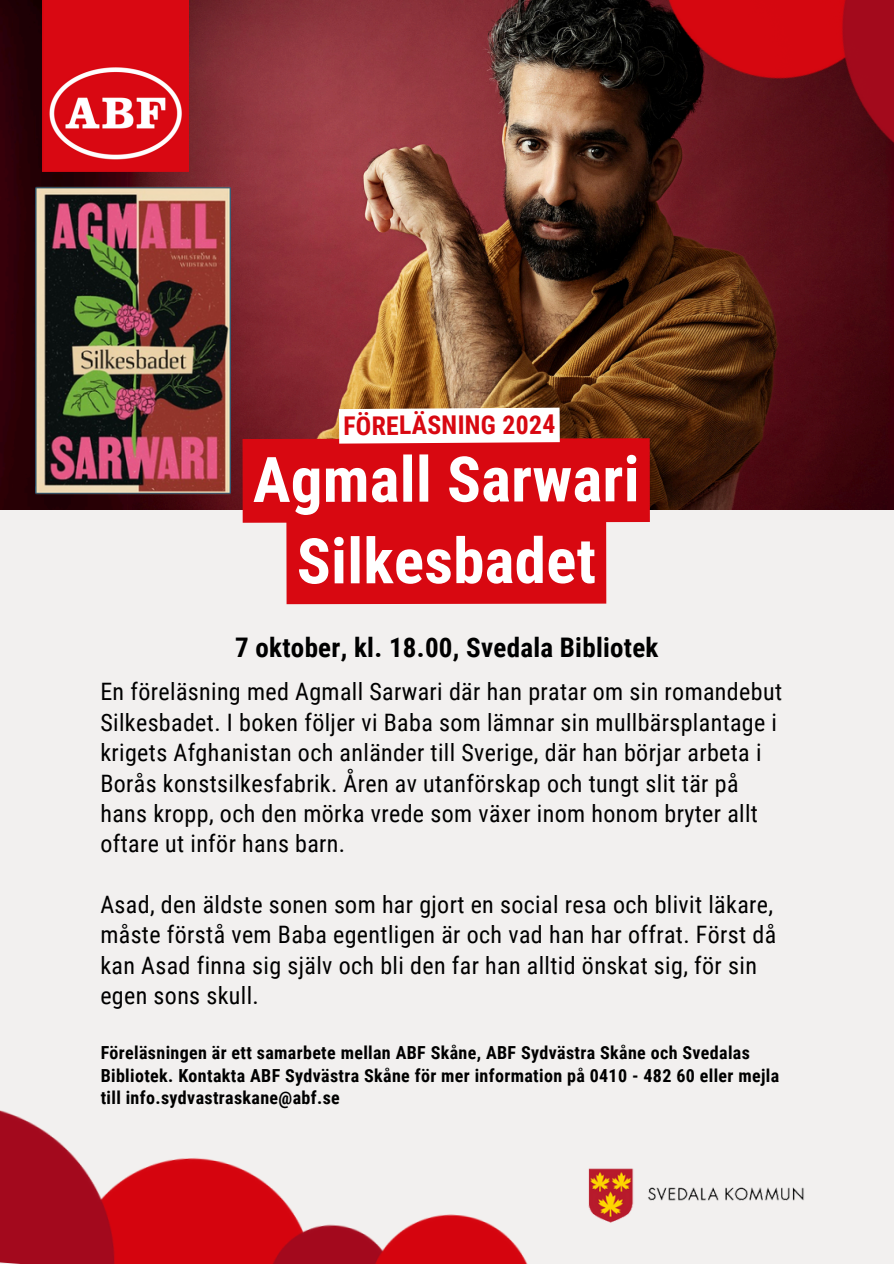
<style>
.page{position:relative;width:894px;height:1264px;background:#fff}
.page>*{position:absolute;margin:0;border:0;box-sizing:border-box;transform-origin:0 0}
.t1{font:700 63px/81.4px "Roboto Condensed";letter-spacing:.005em;color:#fff;text-align:center}
.t2{font:700 27px "Roboto Condensed";letter-spacing:.01em;color:#000}
.t3{font:700 25.8px "Roboto Condensed";letter-spacing:.005em;color:#d80811}
.t4{font:24px/30.3px "Roboto Condensed";letter-spacing:.015em;color:#000}
.t5{font:700 18px/22.5px "Roboto Condensed";letter-spacing:.02em;color:#000}
</style>
<div class="page">
<div style="left:0;top:0;width:893px;height:1263px;background:#f2f0ef"></div>
<img style="left:0;top:1110px;width:527px;height:153px">
<img style="left:0;top:0;width:893px;height:510px">
<img style="left:613px;top:0;width:280px;height:243px">
<img style="left:588px;top:1168px;width:216px;height:55px">
<img style="left:35px;top:186px;width:195px;height:308px">
<img style="left:42px;top:0;width:146px;height:171px">
<svg style="left:242px;top:438px;width:408px;height:166px;background:#da2129"></svg>
<div style="left:339px;top:407px;width:220px;height:36px;background:#fff"></div>
<p class="t3" style="left:343px;top:410px;width:214px">FÖRELÄSNING 2024</p>
<h4 class="t1" style="left:253px;top:439px;width:388px">Agmall Sarwari<br>Silkesbadet</h4>
<p class="t2" style="left:235px;top:632px;width:425px">7 oktober, kl. 18.00, Svedala Bibliotek</p>
<h3 class="t4" style="left:100px;top:677px;width:683px">En föreläsning med Agmall Sarwari där han pratar om sin romandebut Silkesbadet. I boken följer vi Baba som lämnar sin mullbärsplantage i krigets Afghanistan och anländer till Sverige, där han börjar arbeta i Borås konstsilkesfabrik. Åren av utanförskap och tungt slit tär på hans kropp, och den mörka vrede som växer inom honom bryter allt oftare ut inför hans barn.</h3>
<h4 class="t4" style="left:100px;top:889px;width:677px">Asad, den äldste sonen som har gjort en social resa och blivit läkare, måste förstå vem Baba egentligen är och vad han har offrat. Först då kan Asad finna sig själv och bli den far han alltid önskat sig, för sin egen sons skull.</h4>
<h1 class="t5" style="left:101px;top:1041px;width:679px">Föreläsningen är ett samarbete mellan ABF Skåne, ABF Sydvästra Skåne och Svedalas<br>Bibliotek. Kontakta ABF Sydvästra Skåne för mer information på 0410 - 482 60 eller mejla till info.sydvastraskane@abf.se</h1>
</div>
